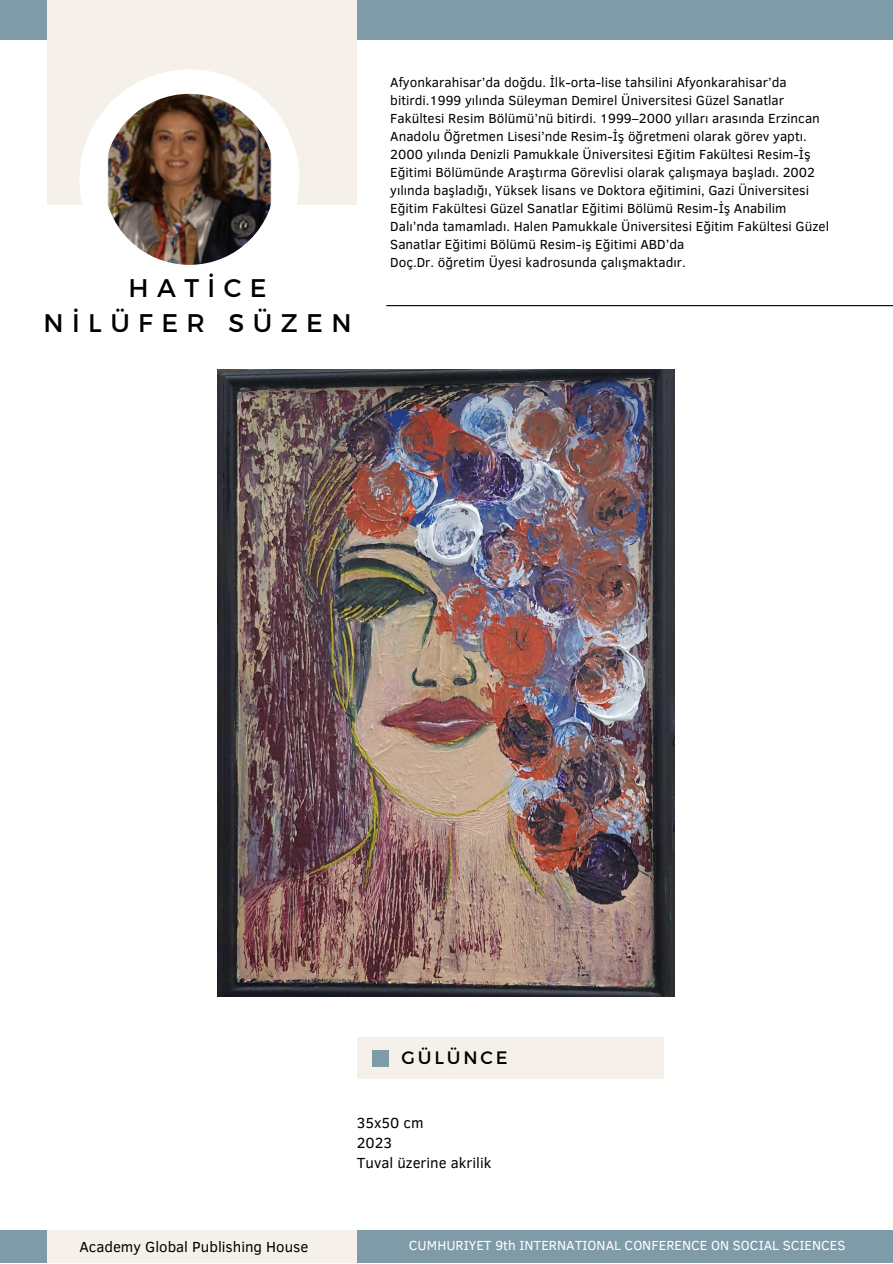
<style>
.page{position:relative;width:893px;height:1264px;background:#fff}
.page>*{position:absolute;margin:0;border:0;box-sizing:border-box;transform-origin:0 0}
.t1{font:25.5px/34.8px "Montserrat";letter-spacing:.33em;color:#000;text-align:center}
.t2{font:18px "Montserrat";letter-spacing:.16em;color:#000}
.t3{font:15px "Clear Sans";color:#000}
.t4{font:13.5px/18px "Clear Sans";color:#000}
.t5{font:13.5px "Clear Sans";color:#fff}
</style>
<div class="page">
<div style="left:0;top:1230px;width:892px;height:32px;background:#809ba8"></div>
<div style="left:0;top:0;width:892px;height:40px;background:#809ba8"></div>
<div style="left:47px;top:1230px;width:310px;height:32px;background:#f5f0ea"></div>
<div style="left:47px;top:0;width:310px;height:205px;background:#f5f0ea"></div>
<div style="left:79px;top:69px;width:220px;height:220px;background:#fff;border-radius:50%"></div>
<img style="left:104px;top:94px;width:171px;height:171px;border-radius:50%">
<hr style="left:386px;top:305px;width:506px;height:1px;background:#000">
<div style="left:357px;top:1037px;width:306px;height:41px;background:#f5f0ea"></div>
<div style="left:372px;top:1050px;width:16px;height:16px;background:#809ba8"></div>
<img style="left:217px;top:369px;width:457px;height:627px">
<p class="t1" style="left:43px;top:269px;width:309px">HATİCE<br>NİLÜFER SÜZEN</p>
<p class="t4" style="left:390px;top:73px;width:440px">Afyonkarahisar’da doğdu. İlk-orta-lise tahsilini Afyonkarahisar’da bitirdi.1999 yılında Süleyman Demirel Üniversitesi Güzel Sanatlar Fakültesi Resim Bölümü’nü bitirdi. 1999–2000 yılları arasında Erzincan Anadolu Öğretmen Lisesi’nde Resim-İş öğretmeni olarak görev yaptı.<br>2000 yılında Denizli Pamukkale Üniversitesi Eğitim Fakültesi Resim-İş Eğitimi Bölümünde Araştırma Görevlisi olarak çalışmaya başladı. 2002 yılında başladığı, Yüksek lisans ve Doktora eğitimini, Gazi Üniversitesi Eğitim Fakültesi Güzel Sanatlar Eğitimi Bölümü Resim-İş Anabilim Dalı’nda tamamladı. Halen Pamukkale Üniversitesi Eğitim Fakültesi Güzel Sanatlar Eğitimi Bölümü Resim-iş Eğitimi ABD’da</p>
<p class="t4" style="left:390px;top:252px;width:297px">Doç.Dr. öğretim Üyesi kadrosunda çalışmaktadır.</p>
<p class="t2" style="left:401px;top:1046px;width:108px">GÜLÜNCE</p>
<p class="t3" style="left:357px;top:1111px;width:68px">35x50 cm</p>
<p class="t3" style="left:357px;top:1131px;width:37px">2023</p>
<p class="t3" style="left:357px;top:1151px;width:136px">Tuval üzerine akrilik</p>
<p class="t3" style="left:79px;top:1235px;width:230px">Academy Global Publishing House</p>
<p class="t5" style="left:409px;top:1235px;width:438px">CUMHURIYET 9th INTERNATIONAL CONFERENCE ON SOCIAL SCIENCES</p>
</div>
